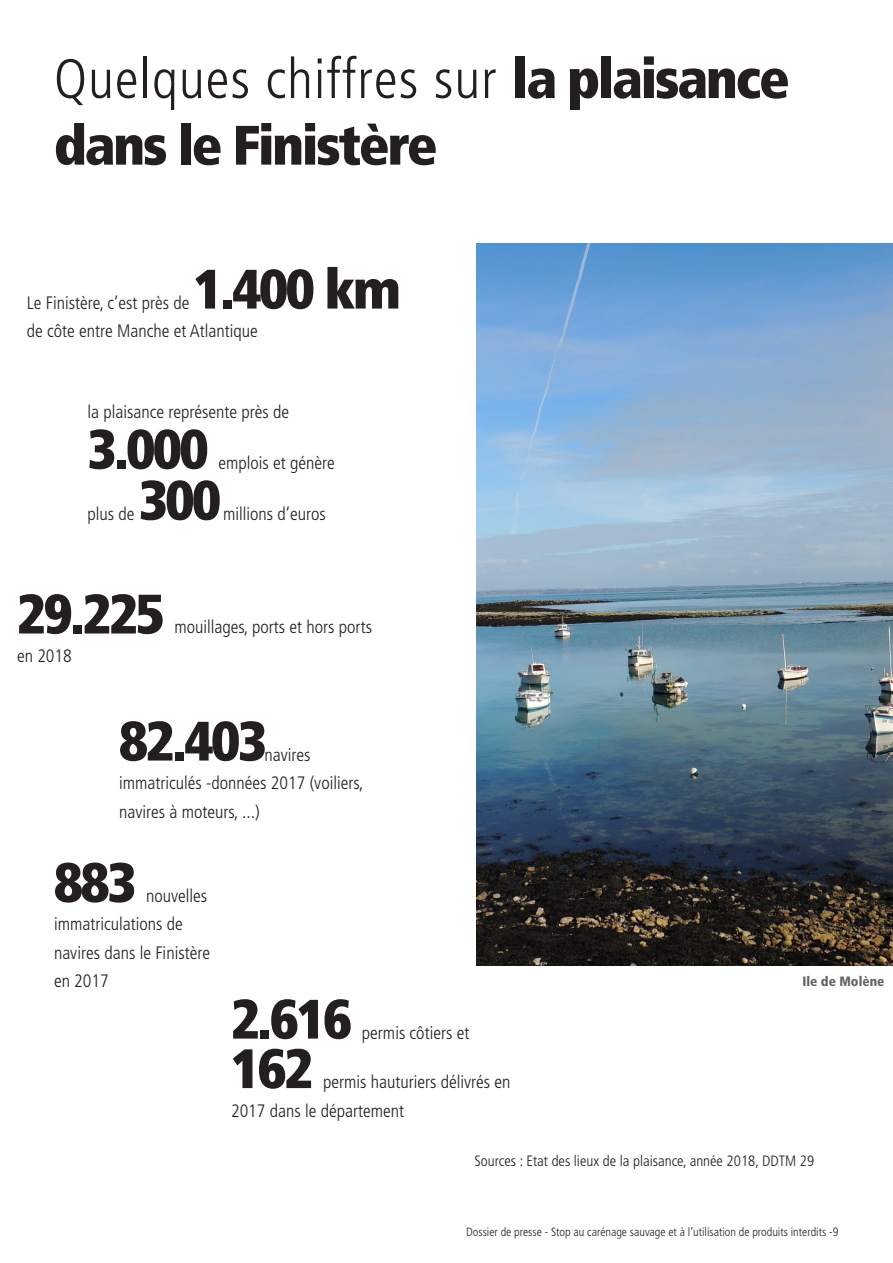
<style>
.page{position:relative;width:893px;height:1263px;background:#fff}
.page>*{position:absolute;margin:0;border:0;box-sizing:border-box;transform-origin:0 0}
.t1{font:900 condensed 55.5px/66.6px "Frutiger";letter-spacing:-.04em;color:#231f20}
.t2{font:300 condensed 18px/28.5px "Frutiger";color:#231f20}
.t3{font:300 condensed 15px "Frutiger";color:#231f20}
.t4{font:900 condensed 13.5px "Frutiger";color:#636366}
.t5{font:300 condensed 12px "Frutiger";color:#231f20}
.s1{font-weight:300}
</style>
<div class="page">
<img style="left:476px;top:244px;width:417px;height:721px">
<p class="t1" style="left:54px;top:45px;width:737px"><span class="s1">Quelques chiffres sur</span> la plaisance dans le Finistère</p>
<p class="t1" style="left:194px;top:256px;width:209px">1.400 km</p>
<p class="t2" style="left:27px;top:317px;width:232px">de côte entre Manche et Atlantique</p>
<p class="t2" style="left:27px;top:288px;width:164px">Le Finistère, c’est près de</p>
<p class="t2" style="left:87px;top:397px;width:203px">la plaisance représente près de</p>
<p class="t1" style="left:87px;top:416px;width:122px">3.000</p>
<p class="t2" style="left:218px;top:448px;width:118px">emplois et génère</p>
<p class="t1" style="left:139px;top:467px;width:84px">300</p>
<p class="t2" style="left:87px;top:499px;width:48px">plus de</p>
<p class="t2" style="left:223px;top:499px;width:104px">millions d’euros</p>
<p class="t1" style="left:17px;top:580px;width:149px">29.225</p>
<p class="t2" style="left:17px;top:642px;width:56px">en 2018</p>
<p class="t2" style="left:175px;top:613px;width:199px">mouillages, ports et hors ports</p>
<p class="t1" style="left:119px;top:707px;width:149px">82.403</p>
<p class="t2" style="left:119px;top:740px;width:246px;text-indent:145px">navires immatriculés -données 2017 (voiliers, navires à moteurs, ...)</p>
<p class="t1" style="left:54px;top:849px;width:84px">883</p>
<p class="t2" style="left:54px;top:882px;width:158px;text-indent:92px">nouvelles immatriculations de navires dans le Finistère en 2017</p>
<p class="t1" style="left:231px;top:985px;width:122px">2.616</p>
<p class="t2" style="left:362px;top:1018px;width:109px">permis côtiers et</p>
<p class="t4" style="left:802px;top:973px;width:84px">Ile de Molène</p>
<p class="t1" style="left:231px;top:1035px;width:84px">162</p>
<p class="t2" style="left:231px;top:1068px;width:281px;text-indent:92px">permis hauturiers délivrés en<br>2017 dans le département</p>
<p class="t3" style="left:474px;top:1152px;width:341px">Sources : Etat des lieux de la plaisance, année 2018, DDTM 29</p>
<p class="t5" style="left:466px;top:1225px;width:374px">Dossier de presse - Stop au carénage sauvage et à l’utilisation de produits interdits -9</p>
</div>
